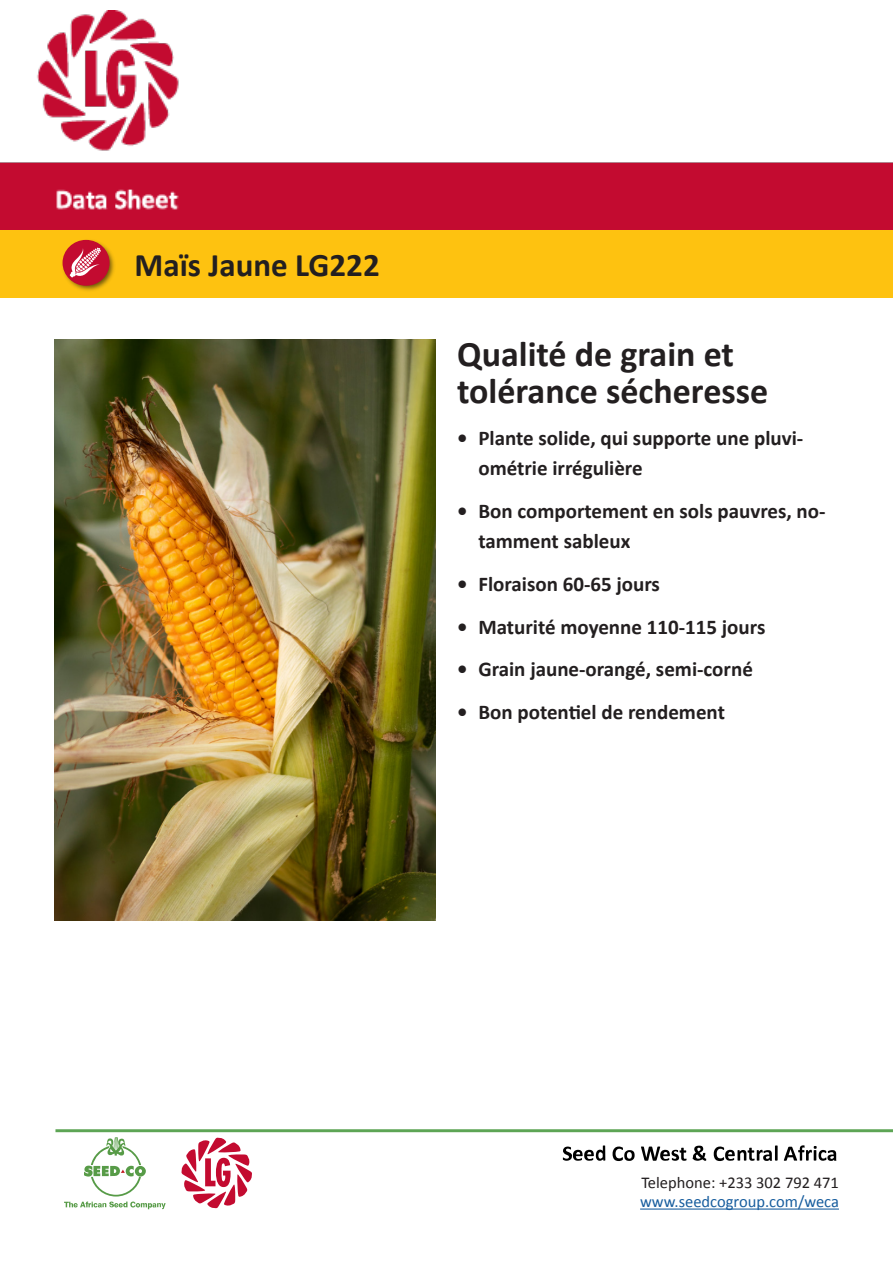
<style>
.page{position:relative;width:893px;height:1263px;background:#fff}
.page>*{position:absolute;margin:0;border:0;box-sizing:border-box;transform-origin:0 0}
.t1{font:700 36px/36px "Calibri";color:#231f20}
.t2{font:700 33px "Calibri";color:#231f20}
.t3{font:700 21px/30px "Calibri";color:#231f20}
.Body_Text{font:16.5px "Calibri";color:#175d9e}
.Body_Text-2{font:16.5px "Calibri";color:#231f20}
</style>
<div class="page">
<img style="left:0;top:11px;width:893px;height:219px">
<hr style="left:55px;top:1129px;width:838px;height:3px;background:#5da555">
<svg style="left:181px;top:1137px;width:71px;height:72px"></svg>
<svg style="left:64px;top:1137px;width:102px;height:72px"></svg>
<svg style="left:563px;top:1145px;width:42px;height:16px"></svg>
<svg style="left:613px;top:1146px;width:22px;height:15px"></svg>
<svg style="left:641px;top:1146px;width:45px;height:15px"></svg>
<svg style="left:692px;top:1146px;width:14px;height:15px"></svg>
<svg style="left:714px;top:1145px;width:64px;height:16px"></svg>
<svg style="left:784px;top:1145px;width:52px;height:16px"></svg>
<div style="left:0;top:230px;width:893px;height:68px;background:#fec210"></div>
<img style="left:62px;top:239px;width:53px;height:52px">
<div style="left:63px;top:240px;width:47px;height:46px;background:#c30b30;border-radius:50%"></div>
<svg style="left:70px;top:247px;width:31px;height:31px"></svg>
<img style="left:54px;top:339px;width:382px;height:581px">
<hr style="left:640px;top:1208px;width:199px;height:1px;background:#175d9e">
<p class="t2" style="left:135px;top:242px;width:247px">Maïs Jaune LG222</p>
<p class="t1" style="left:457px;top:335px;width:313px">Qualité de grain et tolérance sécheresse</p>
<p class="t3" style="left:478px;top:423px;width:326px;text-indent:-21px">• Plante solide, qui supporte une pluvi&shy;ométrie irrégulière</p>
<p class="t3" style="left:478px;top:495px;width:349px;text-indent:-21px">• Bon comportement en sols pauvres, no&shy;tamment sableux</p>
<p class="t3" style="left:457px;top:568px;width:204px">• Floraison 60-65 jours</p>
<p class="t3" style="left:457px;top:611px;width:310px">• Maturité moyenne 110-115 jours</p>
<p class="t3" style="left:457px;top:654px;width:297px">• Grain jaune-orangé, semi-corné</p>
<p class="t3" style="left:457px;top:696px;width:269px">• Bon potentiel de rendement</p>
<p class="Body_Text-2" style="left:641px;top:1171px;width:199px">Telephone: +233 302 792 471</p>
<p class="Body_Text" style="left:640px;top:1190px;width:200px">www.seedcogroup.com/weca</p>
</div>
